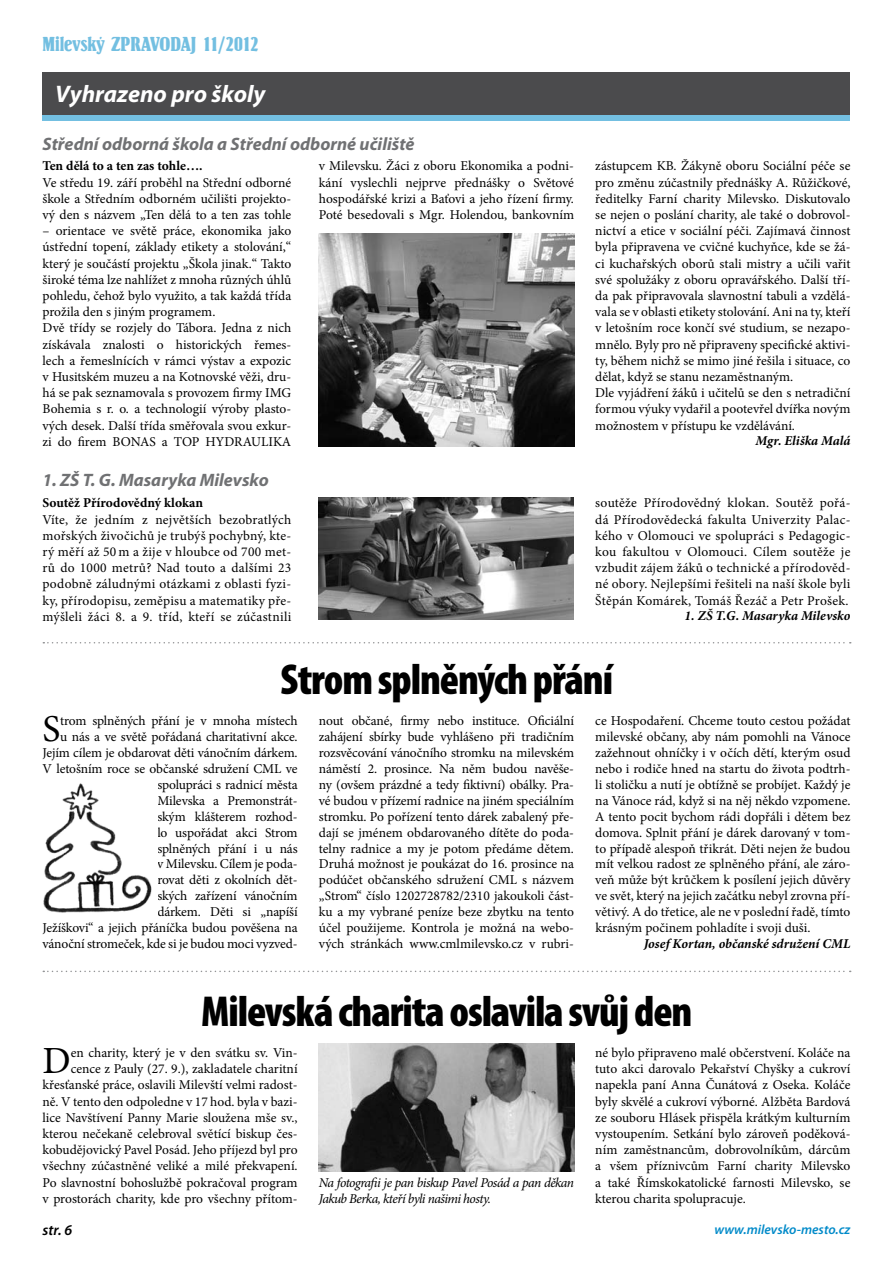
<style>
.page{position:relative;width:893px;height:1263px;background:#fff}
.page>*{position:absolute;margin:0;border:0;box-sizing:border-box;transform-origin:0 0}
.t1{font:900 condensed 43.5px "Myriad Pro";letter-spacing:-.025em;color:#000}
.t2{font:38.4px "Minion Pro";color:#000}
.t3{font:37.95px "Minion Pro";color:#000}
.t4{font:italic 700 24px "Myriad Pro";color:#fff}
.t5{font:21px "Springfield DEE";color:#73bfe1}
.t6{font:italic 700 18px "Myriad Pro";color:#707173}
.t7{font:italic 600 15px "Myriad Pro";color:#000}
.t8{font:13.5px/16.2px "Minion Pro";letter-spacing:-.005em;color:#000;text-align:justify}
.t9{font:italic 13.5px/16.2px "Minion Pro";letter-spacing:-.045em;color:#000}
.t10{font:italic 700 13.5px "Minion Pro";color:#000}
.t11{font:700 13.5px "Minion Pro";letter-spacing:-.005em;color:#000}
.t12{font:italic 600 13.5px "Myriad Pro";color:#008ac9}
</style>
<div class="page">
<div style="left:43px;top:78px;width:807px;height:43px;background:#73bfe1"></div>
<div style="left:43px;top:72px;width:807px;height:43px;background:#4b4b4d"></div>
<img style="left:319px;top:234px;width:255px;height:212px">
<img style="left:319px;top:497px;width:255px;height:122px">
<img style="left:43px;top:783px;width:109px;height:130px">
<img style="left:319px;top:1044px;width:255px;height:127px">
<svg style="left:43px;top:642px;width:808px;height:1px"></svg>
<svg style="left:43px;top:971px;width:808px;height:1px"></svg>
<h3 class="t5" style="left:43px;top:34px;width:218px">MILEVSKÝ ZPRAVODAJ 11/2012</h3>
<h3 class="t4" style="left:55px;top:79px;width:212px">Vyhrazeno pro školy</h3>
<h3 class="t6" style="left:43px;top:132px;width:374px">Střední odborná škola a Střední odborné učiliště</h3>
<p class="t11" style="left:43px;top:157px;width:162px">Ten dělá to a ten zas tohle….</p>
<p class="t8" style="left:43px;top:174px;width:250px">Ve středu 19. září proběhl na Střední odborné škole a Středním odborném učilišti projekto&shy;vý den s názvem „Ten dělá to a ten zas tohle</p>
<p class="t8" style="left:43px;top:223px;width:250px;text-align:left">– orientace ve světě práce, ekonomika jako ústřední topení, základy etikety a stolování,“ který je součástí projektu „Škola jinak.“ Takto široké téma lze nahlížet z mnoha různých úhlů pohledu, čehož bylo využito, a tak každá třída prožila den s jiným programem.<br>Dvě třídy se rozjely do Tábora. Jedna z nich získávala znalosti o historických řemes&shy;lech a řemeslnících v rámci výstav a expozic v Husitském muzeu a na Kotnovské věži, dru&shy;há se pak seznamovala s provozem firmy IMG Bohemia s r. o. a technologií výroby plasto&shy;vých desek. Další třída směřovala svou exkur&shy;zi do firem BONAS a TOP HYDRAULIKA</p>
<p class="t8" style="left:319px;top:158px;width:257px">v Milevsku. Žáci z oboru Ekonomika a podni&shy;kání vyslechli nejprve přednášky o Světové hospodářské krizi a Baťovi a jeho řízení firmy.<br>Poté besedovali s Mgr. Holendou, bankovním</p>
<p class="t8" style="left:595px;top:158px;width:257px;text-align:left">zástupcem KB. Žákyně oboru Sociální péče se pro změnu zúčastnily přednášky A. Růžičkové, ředitelky Farní charity Milevsko. Diskutovalo se nejen o poslání charity, ale také o dobrovol&shy;nictví a etice v sociální péči. Zajímavá činnost byla připravena ve cvičné kuchyňce, kde se žá&shy;ci kuchařských oborů stali mistry a učili vařit své spolužáky z oboru opravářského. Další tří&shy;da pak připravovala slavnostní tabuli a vzdělá&shy;vala se v oblasti etikety stolování. Ani na ty, kteří v letošním roce končí své studium, se nezapo&shy;mnělo. Byly pro ně připraveny specifické aktivi&shy;ty, během nichž se mimo jiné řešila i situace, co dělat, když se stanu nezaměstnaným.<br>Dle vyjádření žáků i učitelů se den s netradiční formou výuky vydařil a pootevřel dvířka novým možnostem v přístupu ke vzdělávání.</p>
<p class="t10" style="left:755px;top:431px;width:97px">Mgr. Eliška Malá</p>
<h3 class="t6" style="left:43px;top:468px;width:228px">1. ZŠ T. G. Masaryka Milevsko</h3>
<p class="t11" style="left:43px;top:493px;width:162px">Soutěž Přírodovědný klokan</p>
<p class="t8" style="left:43px;top:511px;width:250px">Víte, že jedním z největších bezobratlých mořských živočichů je trubýš pochybný, kte&shy;rý měří až 50 m a žije v hloubce od 700 met&shy;rů do 1000 metrů? Nad touto a dalšími 23 podobně záludnými otázkami z oblasti fyzi&shy;ky, přírodopisu, zeměpisu a matematiky pře&shy;mýšleli žáci 8. a 9. tříd, kteří se zúčastnili</p>
<p class="t8" style="left:595px;top:495px;width:257px">soutěže Přírodovědný klokan. Soutěž pořá&shy;dá Přírodovědecká fakulta Univerzity Palac&shy;kého v Olomouci ve spolupráci s Pedagogic&shy;kou fakultou v Olomouci. Cílem soutěže je vzbudit zájem žáků o technické a přírodověd&shy;né obory. Nejlepšími řešiteli na naší škole byli Štěpán Komárek, Tomáš Řezáč a Petr Prošek.</p>
<p class="t10" style="left:685px;top:606px;width:167px">1. ZŠ T.G. Masaryka Milevsko</p>
<h1 class="t1" style="left:281px;top:651px;width:334px">Strom splněných přání</h1>
<p class="t8" style="left:319px;top:713px;width:257px">nout občané, firmy nebo instituce. Oficiální zahájení sbírky bude vyhlášeno při tradičním rozsvěcování vánočního stromku na milevském náměstí 2. prosince. Na něm budou navěše&shy;ny (ovšem prázdné a tedy fiktivní) obálky. Pra&shy;vé budou v přízemí radnice na jiném speciálním stromku. Po pořízení tento dárek zabalený pře&shy;dají se jménem obdarovaného dítěte do poda&shy;telny radnice a my je potom předáme dětem.<br>Druhá možnost je poukázat do 16. prosince na podúčet občanského sdružení CML s názvem „Strom“ číslo 1202728782/2310 jakoukoli část&shy;ku a my vybrané peníze beze zbytku na tento účel použijeme. Kontrola je možná na webo&shy;vých stránkách www.cmlmilevsko.cz v rubri-</p>
<p class="t8" style="left:595px;top:713px;width:257px">ce Hospodaření. Chceme touto cestou požádat milevské občany, aby nám pomohli na Vánoce zažehnout ohníčky i v očích dětí, kterým osud nebo i rodiče hned na startu do života podtrh&shy;li stoličku a nutí je obtížně se probíjet. Každý je na Vánoce rád, když si na něj někdo vzpomene.<br>A tento pocit bychom rádi dopřáli i dětem bez domova. Splnit přání je dárek darovaný v tom&shy;to případě alespoň třikrát. Děti nejen že budou mít velkou radost ze splněného přání, ale záro&shy;veň může být krůčkem k posílení jejich důvěry ve svět, který na jejich začátku nebyl zrovna pří&shy;větivý. A do třetice, ale ne v poslední řadě, tímto krásným počinem pohladíte i svoji duši.</p>
<p class="t8" style="left:43px;top:713px;width:257px;text-align:right">trom splněných přání je v mnoha místech<br>u nás a ve světě pořádaná charitativní akce.<br>Jejím cílem je obdarovat děti vánočním dárkem.<br>V letošním roce se občanské sdružení CML ve spolupráci s radnicí města<br>Milevska a Premonstrát-<br>ským klášterem rozhod-<br>lo uspořádat akci Strom<br>splněných přání i u nás<br>v Milevsku. Cílem je poda-<br>rovat děti z okolních dět-<br>ských zařízení vánočním<br>dárkem. Děti si „napíší<br>Ježíškovi“ a jejich přáníčka budou pověšena na vánoční stromeček, kde si je budou moci vyzved-</p>
<h3 class="t3" style="left:43px;top:704px;width:19px">S</h3>
<p class="t10" style="left:644px;top:934px;width:208px">Josef Kortan, občanské sdružení CML</p>
<h1 class="t1" style="left:201px;top:983px;width:493px">Milevská charita oslavila svůj den</h1>
<p class="t8" style="left:595px;top:1045px;width:257px">né bylo připraveno malé občerstvení. Koláče na tuto akci darovalo Pekařství Chyšky a cukroví napekla paní Anna Čunátová z Oseka. Koláče byly skvělé a cukroví výborné. Alžběta Bardová ze souboru Hlásek přispěla krátkým kulturním vystoupením. Setkání bylo zároveň poděková&shy;ním zaměstnancům, dobrovolníkům, dárcům a všem příznivcům Farní charity Milevsko a také Římskokatolické farnosti Milevsko, se kterou charita spolupracuje.</p>
<p class="t8" style="left:43px;top:1045px;width:257px;text-align:right">en charity, který je v den svátku sv. Vin&shy;cence z Pauly (27. 9.), zakladatele charitní křesťanské práce, oslavili Milevští velmi radost&shy;ně. V tento den odpoledne v 17 hod. byla v bazi&shy;lice Navštívení Panny Marie sloužena mše sv., kterou nečekaně celebroval světící biskup čes&shy;kobudějovický Pavel Posád. Jeho příjezd byl pro všechny zúčastněné veliké a milé překvapení.<br>Po slavnostní bohoslužbě pokračoval program v prostorách charity, kde pro všechny přítom-</p>
<h2 class="t2" style="left:43px;top:1035px;width:30px">D</h2>
<p class="t9" style="left:319px;top:1174px;width:257px">Na fotografii je pan biskup Pavel Posád a pan děkan<br>Jakub Berka, kteří byli našimi hosty.</p>
<p class="t7" style="left:43px;top:1220px;width:21px">str.</p>
<p class="t12" style="left:714px;top:1221px;width:138px">www.milevsko-mesto.cz</p>
</div>
